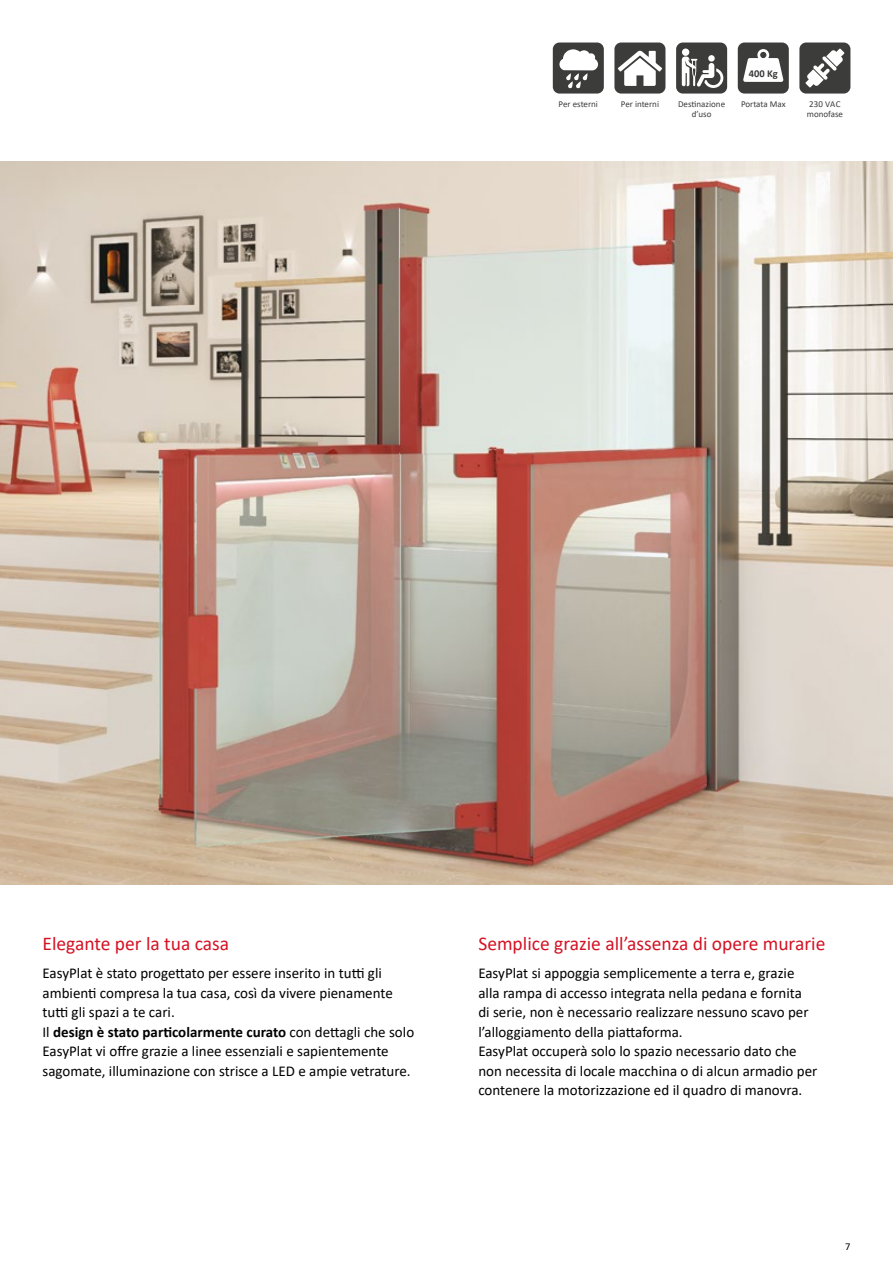
<style>
.page{position:relative;width:893px;height:1263px;background:#fff}
.page>*{position:absolute;margin:0;border:0;box-sizing:border-box;transform-origin:0 0}
.t1{font:19.5px "Calibri";color:#d51224}
.t2{font:15px/19.5px "Calibri";color:#000}
.t3{font:700 10.5px "Calibri";color:#3c3c3b}
.t4{font:10.5px "Calibri";color:#000}
.t5{font:9px/10.8px "Calibri";color:#3c3c3b}
.s1{font-weight:700}
</style>
<div class="page">
<svg style="left:614px;top:43px;width:51px;height:51px"></svg>
<img style="left:0;top:162px;width:893px;height:722px">
<svg style="left:676px;top:43px;width:51px;height:51px"></svg>
<svg style="left:799px;top:43px;width:51px;height:51px"></svg>
<svg style="left:553px;top:43px;width:51px;height:51px"></svg>
<svg style="left:738px;top:43px;width:51px;height:51px"></svg>
<p class="t3" style="left:749px;top:66px;width:31px">400 Kg</p>
<p class="t5" style="left:678px;top:98px;width:49px;text-align:center">Destinazione d’uso</p>
<p class="t5" style="left:559px;top:98px;width:41px">Per esterni</p>
<p class="t5" style="left:621px;top:98px;width:40px">Per interni</p>
<p class="t5" style="left:741px;top:98px;width:46px">Portata Max</p>
<p class="t5" style="left:807px;top:98px;width:38px">230 VAC monofase</p>
<h1 class="t1" style="left:43px;top:930px;width:188px">Elegante per la tua casa</h1>
<p class="t2" style="left:43px;top:963px;width:373px">EasyPlat è stato progettato per essere inserito in tutti gli ambienti compresa la tua casa, così da vivere pienamente tutti gli spazi a te cari.<br>Il <span class="s1">design è stato particolarmente curato</span> con dettagli che solo EasyPlat vi offre grazie a linee essenziali e sapientemente sagomate, illuminazione con strisce a LED e ampie vetrature.</p>
<h1 class="t1" style="left:478px;top:930px;width:348px">Semplice grazie all’assenza di opere murarie</h1>
<p class="t2" style="left:478px;top:963px;width:341px">EasyPlat si appoggia semplicemente a terra e, grazie alla rampa di accesso integrata nella pedana e fornita<br>di serie, non è necessario realizzare nessuno scavo per l’alloggiamento della piattaforma.<br>EasyPlat occuperà solo lo spazio necessario dato che non necessita di locale macchina o di alcun armadio per contenere la motorizzazione ed il quadro di manovra.</p>
<p class="t4" style="left:845px;top:1239px;width:7px">7</p>
</div>
